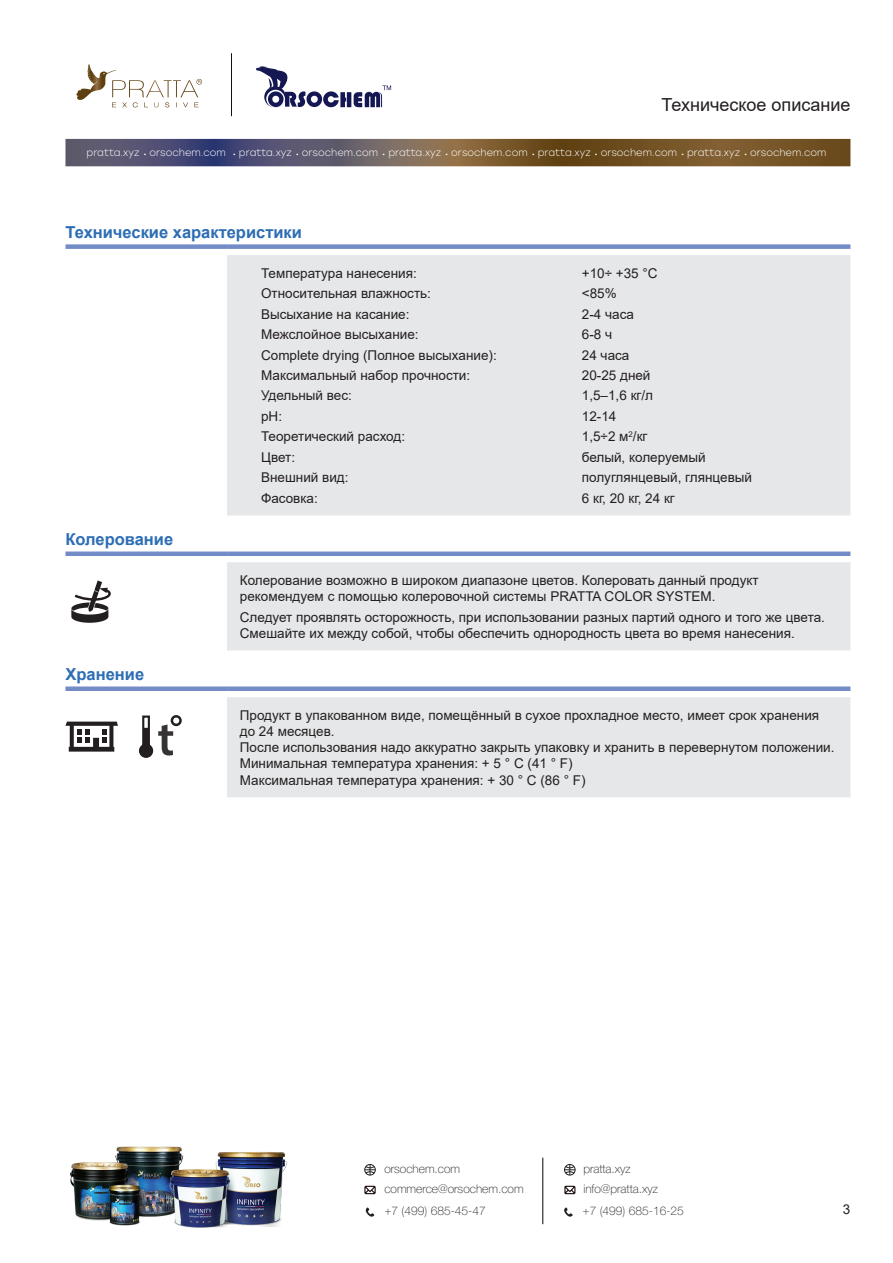
<style>
.page{position:relative;width:893px;height:1263px;background:#fff}
.page>*{position:absolute;margin:0;border:0;box-sizing:border-box;transform-origin:0 0}
.t1{font:18px "Arial";color:#231f20}
.t2{font:700 16.5px "Arial";color:#2c6db4}
.t3{font:13.5px/16.2px "Arial";color:#231f20}
.t4{font:100 12px/20.2px "Helvetica Neue Cyr";color:#231f20}
.t5{font:300 9.9px "Stolzl";color:#fff}
.s1{font-size:18.9px}
</style>
<div class="page">
<svg style="left:76px;top:64px;width:126px;height:43px"></svg>
<svg style="left:256px;top:66px;width:135px;height:42px"></svg>
<hr style="left:231px;top:53px;width:1px;height:63px;background:#111416">
<svg style="left:65px;top:139px;width:785px;height:27px;background:#695649"></svg>
<svg style="left:564px;top:1164px;width:11px;height:11px"></svg>
<svg style="left:366px;top:1207px;width:8px;height:9px"></svg>
<hr style="left:542px;top:1158px;width:1px;height:66px;background:#111416">
<svg style="left:564px;top:1186px;width:11px;height:8px"></svg>
<div style="left:364px;top:1164px;width:12px;height:11px;border:1px solid #231f20;border-radius:50%"></div>
<svg style="left:365px;top:1164px;width:10px;height:11px"></svg>
<svg style="left:364px;top:1186px;width:12px;height:8px"></svg>
<svg style="left:564px;top:1207px;width:9px;height:9px"></svg>
<img style="left:70px;top:1146px;width:83px;height:80px">
<img style="left:153px;top:1146px;width:135px;height:82px">
<svg style="left:227px;top:255px;width:623px;height:542px;fill:#e6e7e9"></svg>
<div style="left:65px;top:244px;width:162px;height:5px;background:#738bc6"></div>
<div style="left:227px;top:244px;width:623px;height:5px;background:#738bc6"></div>
<div style="left:65px;top:551px;width:162px;height:5px;background:#738bc6"></div>
<div style="left:227px;top:551px;width:623px;height:5px;background:#738bc6"></div>
<div style="left:65px;top:686px;width:162px;height:5px;background:#738bc6"></div>
<div style="left:227px;top:686px;width:623px;height:5px;background:#738bc6"></div>
<svg style="left:71px;top:580px;width:40px;height:43px"></svg>
<svg style="left:65px;top:722px;width:53px;height:30px"></svg>
<svg style="left:139px;top:715px;width:43px;height:43px"></svg>
<h1 class="t1" style="left:661px;top:92px;width:190px">Техническое описание</h1>
<p class="t5" style="left:87px;top:146px;width:741px">pratta.xyz <span class="s1">.</span> orsochem.com <span class="s1">.</span> pratta.xyz <span class="s1">.</span> orsochem.com <span class="s1">.</span> pratta.xyz <span class="s1">.</span> orsochem.com <span class="s1">.</span> pratta.xyz <span class="s1">.</span> orsochem.com <span class="s1">.</span> pratta.xyz <span class="s1">.</span> orsochem.com</p>
<p class="t2" style="left:65px;top:221px;width:238px">Технические характеристики</p>
<p class="t3" style="left:261px;top:265px;width:157px">Температура нанесения:</p>
<p class="t3" style="left:582px;top:265px;width:77px">+10÷ +35 °C</p>
<p class="t3" style="left:261px;top:285px;width:171px">Относительная влажность:</p>
<p class="t3" style="left:582px;top:285px;width:36px">&lt;85%</p>
<p class="t3" style="left:261px;top:306px;width:150px">Высыхание на касание:</p>
<p class="t3" style="left:582px;top:306px;width:54px">2-4 часа</p>
<p class="t3" style="left:261px;top:326px;width:159px">Межслойное высыхание:</p>
<p class="t3" style="left:582px;top:326px;width:32px">6-8 ч</p>
<p class="t3" style="left:261px;top:347px;width:237px">Complete drying (Полное высыхание):</p>
<p class="t3" style="left:582px;top:347px;width:49px">24 часа</p>
<p class="t3" style="left:261px;top:367px;width:211px">Максимальный набор прочности:</p>
<p class="t3" style="left:582px;top:367px;width:70px">20-25 дней</p>
<p class="t3" style="left:261px;top:387px;width:92px">Удельный вес:</p>
<p class="t3" style="left:582px;top:387px;width:73px">1,5–1,6 кг/л</p>
<p class="t3" style="left:261px;top:408px;width:23px">pH:</p>
<p class="t3" style="left:582px;top:408px;width:36px">12-14</p>
<p class="t3" style="left:261px;top:428px;width:146px">Теоретический расход:</p>
<p class="t3" style="left:582px;top:428px;width:67px">1,5÷2 м<sup>2</sup>/кг</p>
<p class="t3" style="left:261px;top:449px;width:36px">Цвет:</p>
<p class="t3" style="left:582px;top:449px;width:125px">белый, колеруемый</p>
<p class="t3" style="left:261px;top:469px;width:89px">Внешний вид:</p>
<p class="t3" style="left:582px;top:469px;width:172px">полуглянцевый, глянцевый</p>
<p class="t3" style="left:261px;top:490px;width:58px">Фасовка:</p>
<p class="t3" style="left:582px;top:490px;width:95px">6 кг, 20 кг, 24 кг</p>
<p class="t2" style="left:65px;top:528px;width:109px">Колерование</p>
<p class="t3" style="left:240px;top:572px;width:520px">Колерование возможно в широком диапазоне цветов. Колеровать данный продукт рекомендуем с помощью колеровочной системы PRATTA COLOR SYSTEM.</p>
<p class="t3" style="left:240px;top:609px;width:587px">Следует проявлять осторожность, при использовании разных партий одного и того же цвета.<br>Смешайте их между собой, чтобы обеспечить однородность цвета во время нанесения.</p>
<p class="t2" style="left:65px;top:663px;width:80px">Хранение</p>
<p class="t3" style="left:240px;top:707px;width:581px">Продукт в упакованном виде, помещённый в сухое прохладное место, имеет срок хранения до 24 месяцев.</p>
<p class="t3" style="left:240px;top:739px;width:596px">После использования надо аккуратно закрыть упаковку и хранить в перевернутом положении.</p>
<p class="t3" style="left:240px;top:755px;width:334px">Минимальная температура хранения: + 5 ° C (41 ° F)</p>
<p class="t3" style="left:240px;top:772px;width:347px">Максимальная температура хранения: + 30 ° C (86 ° F)</p>
<p class="t4" style="left:384px;top:1158px;width:77px">orsochem.com</p>
<p class="t4" style="left:384px;top:1200px;width:103px">+7 (499) 685-45-47</p>
<p class="t4" style="left:384px;top:1178px;width:141px">commerce@orsochem.com</p>
<p class="t4" style="left:583px;top:1158px;width:76px">pratta.xyz info@pratta.xyz</p>
<p class="t4" style="left:582px;top:1200px;width:103px">+7 (499) 685-16-25</p>
<p class="t3" style="left:843px;top:1201px;width:9px">3</p>
</div>
